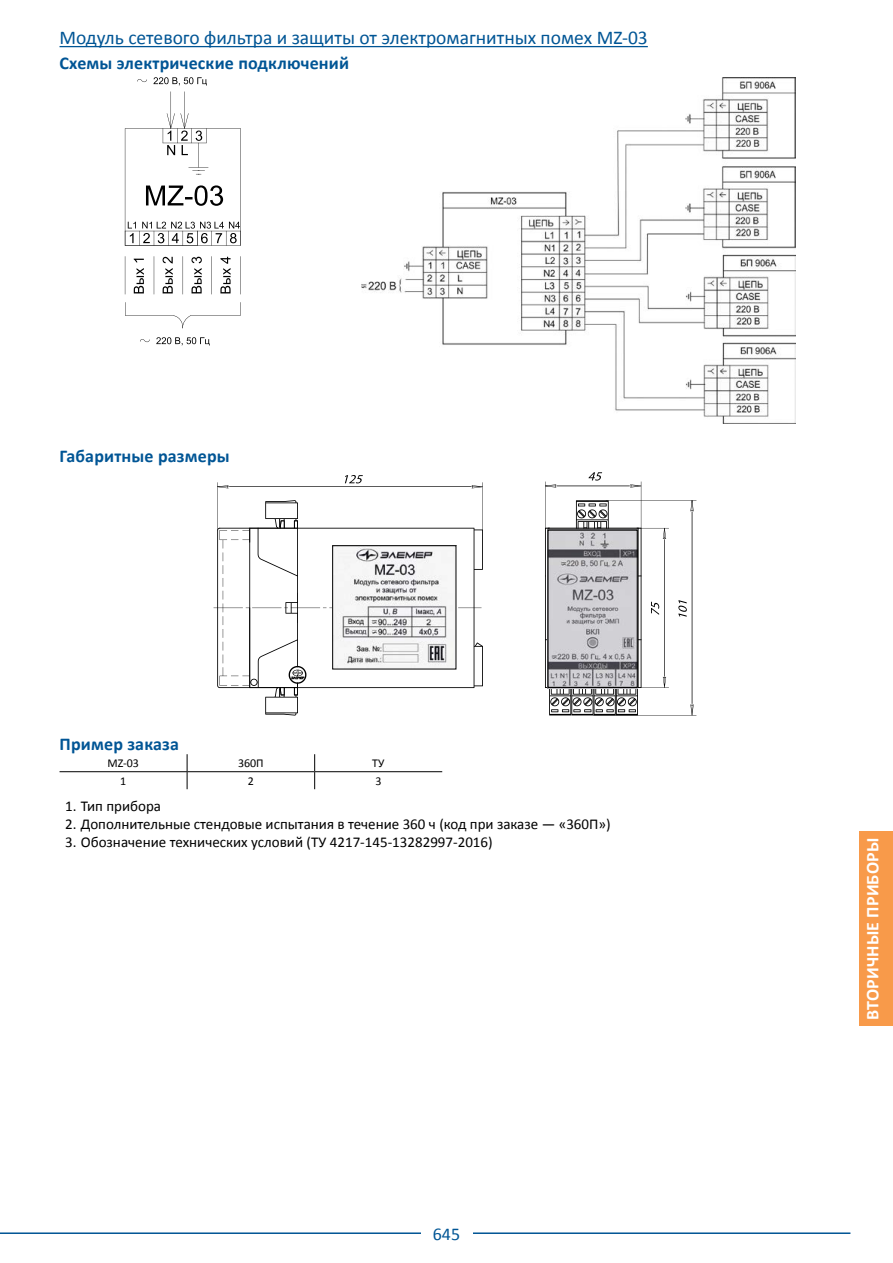
<style>
.page{position:relative;width:893px;height:1263px;background:#fff}
.page>*{position:absolute;margin:0;border:0;box-sizing:border-box;transform-origin:0 0}
.t1{font:19.5px "Calibri";color:#005595}
.t2{font:700 18px "Calibri";letter-spacing:.01em;color:#005595}
.t3{font:700 18px "Calibri";letter-spacing:.01em;color:#fff}
.t4{font:18px "Calibri";color:#005595}
.t5{font:15px "Calibri";color:#000}
.t6{font:12px "Calibri";color:#000}
</style>
<div class="page">
<hr style="left:0;top:1232px;width:850px;height:2px;background:#005595">
<hr style="left:60px;top:46px;width:588px;height:1px;background:#005595">
<div style="left:421px;top:1225px;width:51px;height:16px;background:#fff"></div>
<div style="left:859px;top:832px;width:34px;height:194px;background:#f89a4a"></div>
<svg style="left:134px;top:259px;width:10px;height:34px"></svg>
<svg style="left:125px;top:256px;width:1px;height:38px"></svg>
<svg style="left:154px;top:256px;width:1px;height:38px"></svg>
<svg style="left:183px;top:257px;width:1px;height:37px"></svg>
<svg style="left:240px;top:256px;width:1px;height:38px"></svg>
<svg style="left:163px;top:257px;width:10px;height:36px"></svg>
<svg style="left:191px;top:257px;width:11px;height:36px"></svg>
<svg style="left:220px;top:257px;width:11px;height:36px"></svg>
<svg style="left:125px;top:302px;width:115px;height:26px"></svg>
<svg style="left:156px;top:337px;width:54px;height:8px"></svg>
<svg style="left:140px;top:339px;width:10px;height:3px"></svg>
<svg style="left:125px;top:77px;width:116px;height:169px"></svg>
<img style="left:361px;top:77px;width:434px;height:347px">
<svg style="left:213px;top:475px;width:270px;height:241px"></svg>
<svg style="left:545px;top:472px;width:151px;height:243px"></svg>
<img style="left:334px;top:547px;width:120px;height:120px">
<div style="left:332px;top:545px;width:124px;height:124px;border:1px solid #000"></div>
<img style="left:549px;top:531px;width:87px;height:155px">
<div style="left:547px;top:529px;width:91px;height:159px;border:1px solid #000"></div>
<hr style="left:60px;top:771px;width:127px;height:1px;background:#000">
<hr style="left:187px;top:771px;width:128px;height:1px;background:#000">
<svg style="left:187px;top:754px;width:1px;height:35px"></svg>
<hr style="left:315px;top:771px;width:127px;height:1px;background:#000">
<svg style="left:314px;top:754px;width:1px;height:35px"></svg>
<h1 class="t1" style="left:60px;top:26px;width:590px">Модуль сетевого фильтра и защиты от электромагнитных помех MZ-03</h1>
<p class="t2" style="left:60px;top:51px;width:291px">Схемы электрические подключений</p>
<p class="t2" style="left:60px;top:445px;width:172px">Габаритные размеры</p>
<p class="t2" style="left:60px;top:732px;width:121px">Пример заказа</p>
<p class="t6" style="left:108px;top:756px;width:33px">MZ-03</p>
<p class="t6" style="left:238px;top:756px;width:27px">360П</p>
<p class="t6" style="left:372px;top:756px;width:14px">ТУ</p>
<p class="t6" style="left:120px;top:773px;width:8px">1</p>
<p class="t6" style="left:248px;top:773px;width:8px">2</p>
<p class="t6" style="left:375px;top:773px;width:8px">3</p>
<p class="t5" style="left:65px;top:797px;width:97px">1. Тип прибора</p>
<p class="t5" style="left:65px;top:815px;width:547px">2. Дополнительные стендовые испытания в течение 360 ч (код при заказе — «360П»)</p>
<p class="t5" style="left:65px;top:833px;width:429px">3. Обозначение технических условий (ТУ 4217-145-13282997-2016)</p>
<p class="t4" style="left:433px;top:1222px;width:29px">645</p>
<p class="t3" style="left:861px;top:1020px;width:184px;rotate:-90deg">ВТОРИЧНЫЕ ПРИБОРЫ</p>
</div>
